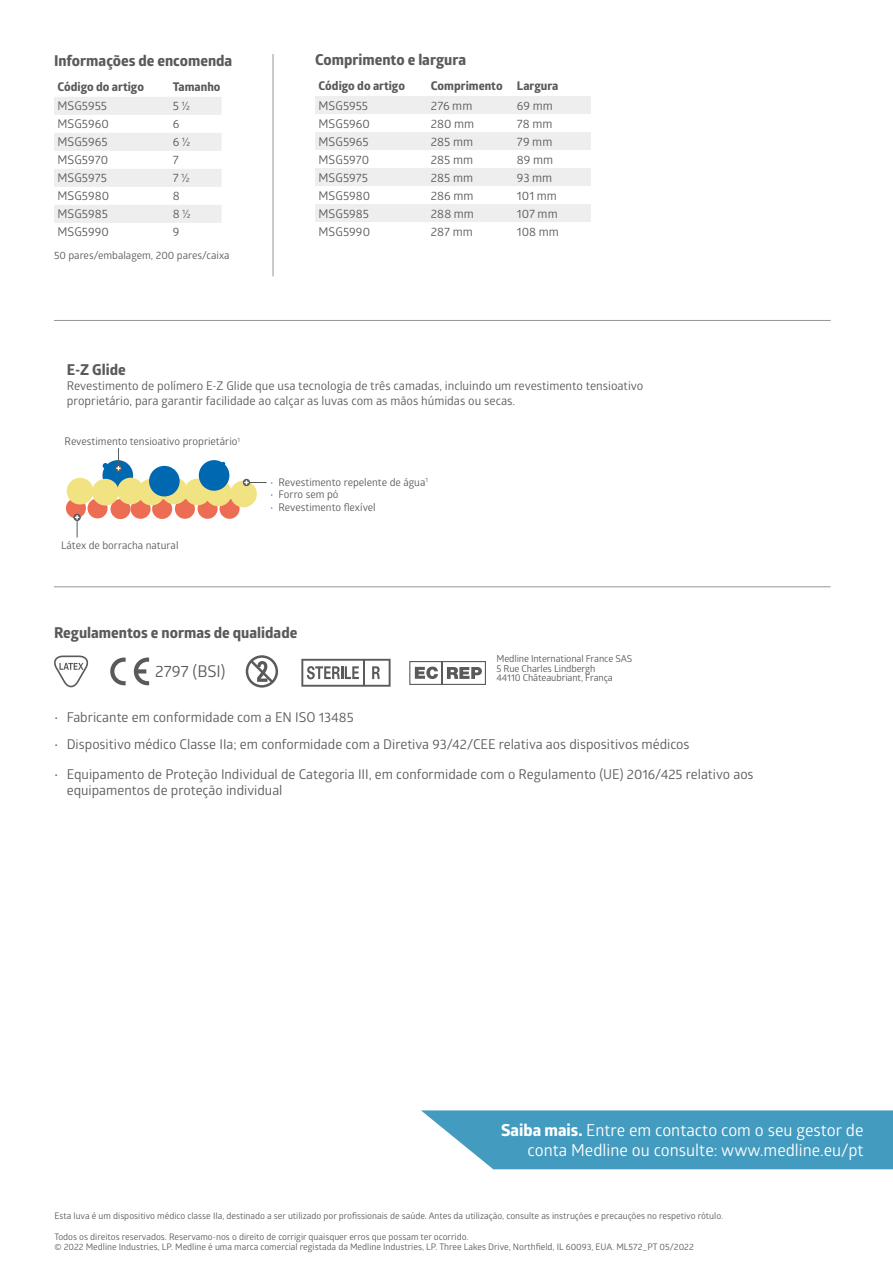
<style>
.page{position:relative;width:893px;height:1263px;background:#fff}
.page>*{position:absolute;margin:0;border:0;box-sizing:border-box;transform-origin:0 0}
.MEDLINE_-_CTA{font:16.5px/19.5px "Glober";color:#fff;text-align:right}
.t1{font:16.2px "Glober";color:#5a5a5c}
.MEDLINE_-_B_Head{font:700 15px "Globerx";color:#5a5a5c}
.MEDLINE_-_Line_Listi{font:700 15px "Globerx";color:#5a5a5c}
.t2{font:13.5px/16.5px "Glober";color:#5a5a5c}
.MEDLINE_-_Line_Listi-2{font:12px/15px "Glober";color:#5a5a5c}
.MEDLINE_-_B_Head-2{font:700 12px "Globerx";color:#5a5a5c}
.MEDLINE_-_Line_Listi-3{font:10.5px "Glober";color:#5a5a5c}
.MEDLINE_-_Reference{font:9.6px "Glober";letter-spacing:-.01em;color:#5a5a5c}
.t3{font:9px "Glober";color:#5a5a5c}
.s1{font-family:"Globerx";font-weight:700}
</style>
<div class="page">
<svg style="left:421px;top:1110px;width:472px;height:59px;background:#52a3c5"></svg>
<svg style="left:54px;top:97px;width:167px;height:126px"></svg>
<svg style="left:246px;top:655px;width:32px;height:33px"></svg>
<svg style="left:134px;top:657px;width:15px;height:28px"></svg>
<svg style="left:110px;top:657px;width:16px;height:28px"></svg>
<svg style="left:301px;top:659px;width:90px;height:28px"></svg>
<svg style="left:54px;top:655px;width:35px;height:32px"></svg>
<svg style="left:409px;top:661px;width:77px;height:24px"></svg>
<div style="left:102px;top:460px;width:31px;height:31px;background:#0067b1;border-radius:50%"></div>
<div style="left:66px;top:498px;width:20px;height:20px;background:#ed6d54;border-radius:50%"></div>
<div style="left:88px;top:498px;width:20px;height:20px;background:#ed6d54;border-radius:50%"></div>
<div style="left:110px;top:499px;width:21px;height:20px;background:#ed6d54;border-radius:50%"></div>
<div style="left:131px;top:499px;width:20px;height:20px;background:#ed6d54;border-radius:50%"></div>
<div style="left:152px;top:499px;width:20px;height:20px;background:#ed6d54;border-radius:50%"></div>
<div style="left:175px;top:499px;width:20px;height:20px;background:#ed6d54;border-radius:50%"></div>
<div style="left:198px;top:499px;width:20px;height:20px;background:#ed6d54;border-radius:50%"></div>
<div style="left:220px;top:499px;width:20px;height:20px;background:#ed6d54;border-radius:50%"></div>
<div style="left:67px;top:478px;width:26px;height:26px;background:#f2e382;border-radius:50%"></div>
<div style="left:92px;top:479px;width:27px;height:26px;background:#f2e382;border-radius:50%"></div>
<div style="left:117px;top:478px;width:27px;height:26px;background:#f2e382;border-radius:50%"></div>
<div style="left:138px;top:479px;width:27px;height:26px;background:#f2e382;border-radius:50%"></div>
<div style="left:161px;top:478px;width:27px;height:26px;background:#f2e382;border-radius:50%"></div>
<div style="left:184px;top:479px;width:27px;height:26px;background:#f2e382;border-radius:50%"></div>
<div style="left:205px;top:480px;width:27px;height:26px;background:#f2e382;border-radius:50%"></div>
<div style="left:199px;top:460px;width:30px;height:31px;background:#0067b1;border-radius:50%"></div>
<div style="left:230px;top:481px;width:27px;height:26px;background:#f2e382;border-radius:50%"></div>
<div style="left:149px;top:466px;width:31px;height:30px;background:#0067b1;border-radius:50%"></div>
<svg style="left:103px;top:463px;width:5px;height:6px"></svg>
<hr style="left:273px;top:54px;width:1px;height:222px;background:#949699">
<svg style="left:115px;top:465px;width:7px;height:7px"></svg>
<svg style="left:116px;top:448px;width:5px;height:22px"></svg>
<svg style="left:73px;top:514px;width:8px;height:7px"></svg>
<svg style="left:75px;top:515px;width:4px;height:22px"></svg>
<div style="left:243px;top:479px;width:7px;height:7px;background:#5a5a5c;border-radius:50%"></div>
<svg style="left:244px;top:480px;width:23px;height:5px"></svg>
<hr style="left:54px;top:320px;width:777px;height:1px;background:#949699">
<hr style="left:54px;top:586px;width:777px;height:1px;background:#949699">
<svg style="left:315px;top:96px;width:276px;height:126px"></svg>
<p class="MEDLINE_-_B_Head" style="left:54px;top:50px;width:180px">Informações de encomenda</p>
<p class="MEDLINE_-_B_Head-2" style="left:58px;top:78px;width:88px">Código do artigo</p>
<p class="MEDLINE_-_B_Head-2" style="left:173px;top:78px;width:49px">Tamanho</p>
<p class="MEDLINE_-_Line_Listi-2" style="left:58px;top:98px;width:51px">MSG5955</p>
<p class="MEDLINE_-_Line_Listi-2" style="left:173px;top:98px;width:19px">5 ½</p>
<p class="MEDLINE_-_Line_Listi-2" style="left:58px;top:116px;width:53px">MSG5960</p>
<p class="MEDLINE_-_Line_Listi-2" style="left:173px;top:116px;width:8px">6</p>
<p class="MEDLINE_-_Line_Listi-2" style="left:58px;top:134px;width:52px">MSG5965</p>
<p class="MEDLINE_-_Line_Listi-2" style="left:173px;top:134px;width:19px">6 ½</p>
<p class="MEDLINE_-_Line_Listi-2" style="left:58px;top:152px;width:52px">MSG5970</p>
<p class="MEDLINE_-_Line_Listi-2" style="left:173px;top:152px;width:7px">7</p>
<p class="MEDLINE_-_Line_Listi-2" style="left:58px;top:170px;width:51px">MSG5975</p>
<p class="MEDLINE_-_Line_Listi-2" style="left:173px;top:170px;width:19px">7 ½</p>
<p class="MEDLINE_-_Line_Listi-2" style="left:58px;top:188px;width:53px">MSG5980</p>
<p class="MEDLINE_-_Line_Listi-2" style="left:173px;top:188px;width:8px">8</p>
<p class="MEDLINE_-_Line_Listi-2" style="left:58px;top:206px;width:52px">MSG5985</p>
<p class="MEDLINE_-_Line_Listi-2" style="left:173px;top:206px;width:20px">8 ½</p>
<p class="MEDLINE_-_Line_Listi-2" style="left:58px;top:224px;width:53px">MSG5990</p>
<p class="MEDLINE_-_Line_Listi-2" style="left:173px;top:224px;width:8px">9</p>
<p class="MEDLINE_-_Line_Listi-3" style="left:54px;top:248px;width:177px">50 pares/embalagem, 200 pares/caixa</p>
<p class="MEDLINE_-_B_Head" style="left:315px;top:49px;width:153px">Comprimento e largura</p>
<p class="MEDLINE_-_B_Head-2" style="left:319px;top:77px;width:88px">Código do artigo</p>
<p class="MEDLINE_-_B_Head-2" style="left:431px;top:77px;width:73px">Comprimento</p>
<p class="MEDLINE_-_B_Head-2" style="left:517px;top:77px;width:43px">Largura</p>
<p class="MEDLINE_-_Line_Listi-2" style="left:319px;top:97px;width:51px">MSG5955</p>
<p class="MEDLINE_-_Line_Listi-2" style="left:431px;top:97px;width:43px">276 mm</p>
<p class="MEDLINE_-_Line_Listi-2" style="left:517px;top:97px;width:37px">69 mm</p>
<p class="MEDLINE_-_Line_Listi-2" style="left:319px;top:115px;width:53px">MSG5960</p>
<p class="MEDLINE_-_Line_Listi-2" style="left:431px;top:115px;width:45px">280 mm</p>
<p class="MEDLINE_-_Line_Listi-2" style="left:517px;top:115px;width:37px">78 mm</p>
<p class="MEDLINE_-_Line_Listi-2" style="left:319px;top:133px;width:52px">MSG5965</p>
<p class="MEDLINE_-_Line_Listi-2" style="left:431px;top:133px;width:44px">285 mm</p>
<p class="MEDLINE_-_Line_Listi-2" style="left:517px;top:133px;width:37px">79 mm</p>
<p class="MEDLINE_-_Line_Listi-2" style="left:319px;top:151px;width:52px">MSG5970</p>
<p class="MEDLINE_-_Line_Listi-2" style="left:431px;top:151px;width:44px">285 mm</p>
<p class="MEDLINE_-_Line_Listi-2" style="left:517px;top:151px;width:38px">89 mm</p>
<p class="MEDLINE_-_Line_Listi-2" style="left:319px;top:169px;width:51px">MSG5975</p>
<p class="MEDLINE_-_Line_Listi-2" style="left:431px;top:169px;width:44px">285 mm</p>
<p class="MEDLINE_-_Line_Listi-2" style="left:517px;top:169px;width:37px">93 mm</p>
<p class="MEDLINE_-_Line_Listi-2" style="left:319px;top:187px;width:53px">MSG5980</p>
<p class="MEDLINE_-_Line_Listi-2" style="left:431px;top:187px;width:44px">286 mm</p>
<p class="MEDLINE_-_Line_Listi-2" style="left:517px;top:187px;width:41px">101 mm</p>
<p class="MEDLINE_-_Line_Listi-2" style="left:319px;top:205px;width:52px">MSG5985</p>
<p class="MEDLINE_-_Line_Listi-2" style="left:431px;top:205px;width:45px">288 mm</p>
<p class="MEDLINE_-_Line_Listi-2" style="left:517px;top:205px;width:42px">107 mm</p>
<p class="MEDLINE_-_Line_Listi-2" style="left:319px;top:223px;width:53px">MSG5990</p>
<p class="MEDLINE_-_Line_Listi-2" style="left:431px;top:223px;width:43px">287 mm</p>
<p class="MEDLINE_-_Line_Listi-2" style="left:517px;top:223px;width:43px">108 mm</p>
<p class="MEDLINE_-_Line_Listi" style="left:67px;top:358px;width:60px">E-Z Glide</p>
<p class="MEDLINE_-_Line_Listi-2" style="left:67px;top:377px;width:578px">Revestimento de polímero E-Z Glide que usa tecnologia de três camadas, incluindo um revestimento tensioativo proprietário, para garantir facilidade ao calçar as luvas com as mãos húmidas ou secas.</p>
<p class="MEDLINE_-_Line_Listi-3" style="left:65px;top:434px;width:177px">Revestimento tensioativo proprietário<sup>1</sup></p>
<p class="MEDLINE_-_Line_Listi-3" style="left:61px;top:538px;width:119px">Látex de borracha natural</p>
<p class="MEDLINE_-_Line_Listi-3" style="left:270px;top:474px;width:159px">• Revestimento repelente de água<sup>1</sup></p>
<p class="MEDLINE_-_Line_Listi-3" style="left:270px;top:487px;width:70px">• Forro sem pó</p>
<p class="MEDLINE_-_Line_Listi-3" style="left:270px;top:500px;width:107px">• Revestimento flexível</p>
<p class="MEDLINE_-_Line_Listi" style="left:54px;top:622px;width:245px">Regulamentos e normas de qualidade</p>
<p class="t1" style="left:155px;top:660px;width:72px">2797 (BSI)</p>
<p class="MEDLINE_-_Reference" style="left:496px;top:652px;width:137px">Medline International France SAS</p>
<p class="MEDLINE_-_Reference" style="left:496px;top:662px;width:100px">5 Rue Charles Lindbergh</p>
<p class="MEDLINE_-_Reference" style="left:496px;top:671px;width:118px">44110 Châteaubriant, França</p>
<p class="t2" style="left:54px;top:708px;width:301px">• Fabricante em conformidade com a EN ISO 13485</p>
<p class="t2" style="left:54px;top:735px;width:637px">• Dispositivo médico Classe IIa; em conformidade com a Diretiva 93/42/CEE relativa aos dispositivos médicos</p>
<p class="t2" style="left:67px;top:765px;width:688px;text-indent:-13px">• Equipamento de Proteção Individual de Categoria III, em conformidade com o Regulamento (UE) 2016/425 relativo aos equipamentos de proteção individual</p>
<p class="MEDLINE_-_CTA" style="left:501px;top:1120px;width:364px"><span class="s1">Saiba mais.</span> Entre em contacto com o seu gestor de conta Medline ou consulte: www.medline.eu/pt</p>
<p class="t3" style="left:54px;top:1209px;width:670px">Esta luva é um dispositivo médico classe IIa, destinado a ser utilizado por profissionais de saúde. Antes da utilização, consulte as instruções e precauções no respetivo rótulo.</p>
<p class="t3" style="left:54px;top:1230px;width:416px">Todos os direitos reservados. Reservamo-nos o direito de corrigir quaisquer erros que possam ter ocorrido.</p>
<p class="t3" style="left:54px;top:1241px;width:641px">© 2022 Medline Industries, LP. Medline é uma marca comercial registada da Medline Industries, LP. Three Lakes Drive, Northfield, IL 60093, EUA. ML572_PT 05/2022</p>
</div>
